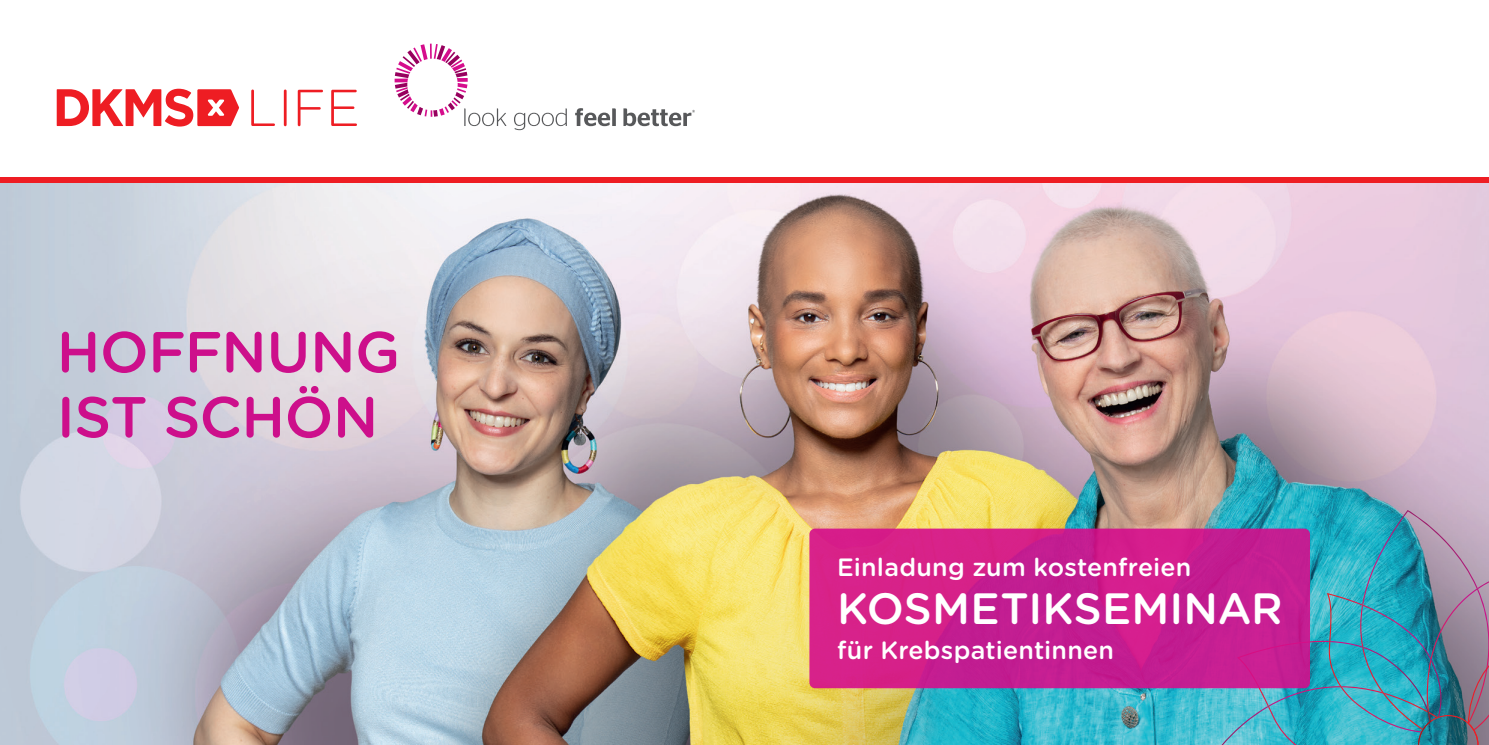
<style>
.page{position:relative;width:1489px;height:745px;background:#fff}
.page>*{position:absolute;margin:0;border:0;box-sizing:border-box;transform-origin:0 0}
.Einf__Abs{font:500 57.5px "Gotham Rounded";letter-spacing:-.01em;color:#cd0f8b}
.Einf__Abs-2{font:500 43.75px "Gotham Rounded";letter-spacing:.005em;color:#fff}
.Einf__Abs-3{font:500 25px "Gotham Rounded";letter-spacing:.01em;color:#fff}
</style>
<div class="page">
<img style="left:0;top:182px;width:1488px;height:562px">
<svg style="left:1221px;top:509px;width:267px;height:236px;background:#4b9fb4"></svg>
<div style="left:0;top:177px;width:1488px;height:5px;background:#ee1d23"></div>
<svg style="left:394px;top:44px;width:112px;height:82px"></svg>
<svg style="left:514px;top:108px;width:53px;height:22px"></svg>
<svg style="left:575px;top:108px;width:41px;height:18px"></svg>
<svg style="left:623px;top:108px;width:71px;height:18px"></svg>
<svg style="left:251px;top:89px;width:106px;height:37px"></svg>
<svg style="left:57px;top:89px;width:182px;height:37px"></svg>
<svg style="left:809px;top:528px;width:500px;height:159px;background:#cb1f8e"></svg>
<p class="Einf__Abs" style="left:57px;top:311px;width:345px">HOFFNUNG</p>
<p class="Einf__Abs" style="left:57px;top:376px;width:323px">IST SCHÖN</p>
<p class="Einf__Abs-3" style="left:837px;top:549px;width:356px">Einladung zum kostenfreien</p>
<p class="Einf__Abs-2" style="left:837px;top:576px;width:447px">KOSMETIKSEMINAR</p>
<p class="Einf__Abs-3" style="left:837px;top:631px;width:278px">für Krebspatientinnen</p>
</div>
